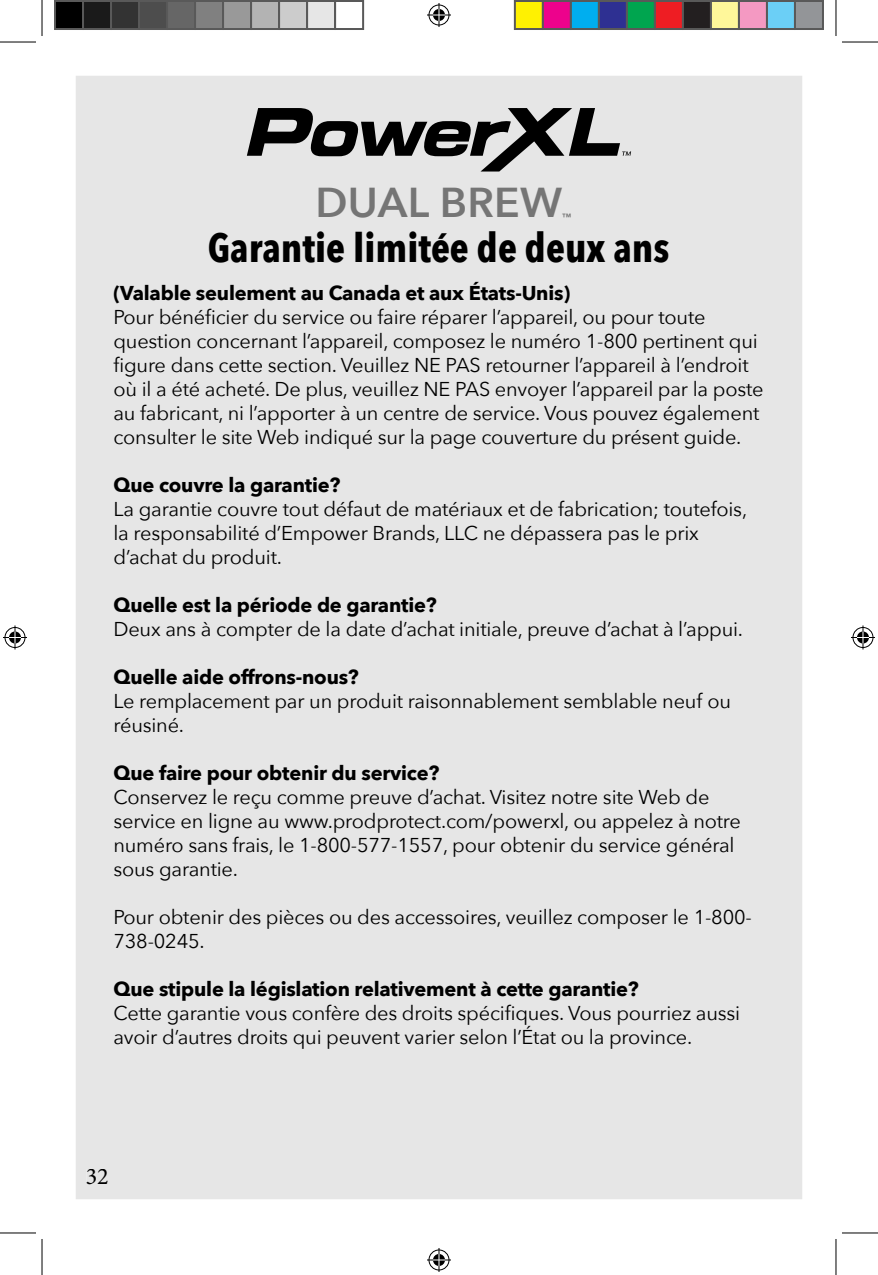
<style>
.page{position:relative;width:878px;height:1275px;background:#fff}
.page>*{position:absolute;margin:0;border:0;box-sizing:border-box;transform-origin:0 0}
.t1{font:600 41.6px "Avenir Next";letter-spacing:.01em;color:#757575}
.t2{font:700 40px "Avenir Next Condensed";color:#000}
.t3{font:24px "Minion Pro";color:#000}
.t4{font:20px/24px "Avenir Next";letter-spacing:-.01em;color:#000}
.t5{font:700 20px "Avenir Next";letter-spacing:-.01em;color:#000}
.t6{font:600 9.2px "Avenir Next";color:#7a7a7a}
</style>
<div class="page">
<div style="left:76px;top:76px;width:726px;height:1123px;background:#e6e6e6"></div>
<svg style="left:247px;top:108px;width:384px;height:63px"></svg>
<hr style="left:0;top:42px;width:36px;height:1px;background:#000">
<hr style="left:842px;top:42px;width:36px;height:1px;background:#000">
<hr style="left:0;top:1232px;width:36px;height:1px;background:#000">
<hr style="left:842px;top:1232px;width:36px;height:1px;background:#000">
<hr style="left:42px;top:0;width:1px;height:36px;background:#000">
<hr style="left:42px;top:1239px;width:1px;height:36px;background:#000">
<hr style="left:835px;top:0;width:1px;height:36px;background:#000">
<hr style="left:835px;top:1239px;width:1px;height:36px;background:#000">
<svg style="left:427px;top:3px;width:24px;height:24px"></svg>
<svg style="left:427px;top:1248px;width:24px;height:24px"></svg>
<svg style="left:3px;top:625px;width:24px;height:24px"></svg>
<svg style="left:851px;top:625px;width:24px;height:24px"></svg>
<div style="left:55px;top:1px;width:28px;height:28px;background:#000"></div>
<div style="left:54px;top:0;width:30px;height:30px;border:2px solid #595959"></div>
<div style="left:83px;top:1px;width:28px;height:28px;background:#1a1a1a"></div>
<div style="left:82px;top:0;width:30px;height:30px;border:2px solid #595959"></div>
<div style="left:111px;top:1px;width:28px;height:28px;background:#333"></div>
<div style="left:110px;top:0;width:30px;height:30px;border:2px solid #595959"></div>
<div style="left:139px;top:1px;width:28px;height:28px;background:#4d4d4d"></div>
<div style="left:138px;top:0;width:30px;height:30px;border:2px solid #595959"></div>
<div style="left:167px;top:1px;width:28px;height:28px;background:#666"></div>
<div style="left:166px;top:0;width:30px;height:30px;border:2px solid #595959"></div>
<div style="left:195px;top:1px;width:28px;height:28px;background:#808080"></div>
<div style="left:194px;top:0;width:30px;height:30px;border:2px solid #595959"></div>
<div style="left:223px;top:1px;width:28px;height:28px;background:#999"></div>
<div style="left:222px;top:0;width:30px;height:30px;border:2px solid #595959"></div>
<div style="left:251px;top:1px;width:28px;height:28px;background:#b3b3b3"></div>
<div style="left:250px;top:0;width:30px;height:30px;border:2px solid #595959"></div>
<div style="left:279px;top:1px;width:28px;height:28px;background:#ccc"></div>
<div style="left:278px;top:0;width:30px;height:30px;border:2px solid #595959"></div>
<div style="left:307px;top:1px;width:28px;height:28px;background:#e6e6e6"></div>
<div style="left:306px;top:0;width:30px;height:30px;border:2px solid #595959"></div>
<div style="left:334px;top:0;width:30px;height:30px;border:2px solid #595959"></div>
<div style="left:515px;top:1px;width:28px;height:28px;background:#fff101"></div>
<div style="left:514px;top:0;width:30px;height:30px;border:2px solid #595959"></div>
<div style="left:543px;top:1px;width:28px;height:28px;background:#ed028c"></div>
<div style="left:542px;top:0;width:30px;height:30px;border:2px solid #595959"></div>
<div style="left:571px;top:1px;width:28px;height:28px;background:#00aeef"></div>
<div style="left:570px;top:0;width:30px;height:30px;border:2px solid #595959"></div>
<div style="left:599px;top:1px;width:28px;height:28px;background:#2e3092"></div>
<div style="left:598px;top:0;width:30px;height:30px;border:2px solid #595959"></div>
<div style="left:627px;top:1px;width:28px;height:28px;background:#00a54f"></div>
<div style="left:626px;top:0;width:30px;height:30px;border:2px solid #595959"></div>
<div style="left:655px;top:1px;width:28px;height:28px;background:#ee1d23"></div>
<div style="left:654px;top:0;width:30px;height:30px;border:2px solid #595959"></div>
<div style="left:683px;top:1px;width:28px;height:28px;background:#231f20"></div>
<div style="left:682px;top:0;width:30px;height:30px;border:2px solid #595959"></div>
<div style="left:711px;top:1px;width:28px;height:28px;background:#fff79a"></div>
<div style="left:710px;top:0;width:30px;height:30px;border:2px solid #595959"></div>
<div style="left:739px;top:1px;width:28px;height:28px;background:#f499c2"></div>
<div style="left:738px;top:0;width:30px;height:30px;border:2px solid #595959"></div>
<div style="left:767px;top:1px;width:28px;height:28px;background:#6bcff6"></div>
<div style="left:766px;top:0;width:30px;height:30px;border:2px solid #595959"></div>
<div style="left:795px;top:1px;width:28px;height:28px;background:#939598"></div>
<div style="left:794px;top:0;width:30px;height:30px;border:2px solid #595959"></div>
<h1 class="t1" style="left:315px;top:166px;width:249px">DUAL BREW</h1>
<p class="t6" style="left:562px;top:209px;width:11px">™</p>
<h2 class="t2" style="left:208px;top:223px;width:463px">Garantie limitée de deux ans</h2>
<p class="t5" style="left:113px;top:276px;width:458px">(Valable seulement au Canada et aux États-Unis)</p>
<p class="t4" style="left:113px;top:304px;width:652px">Pour bénéficier du service ou faire réparer l’appareil, ou pour toute question concernant l’appareil, composez le numéro 1-800 pertinent qui figure dans cette section. Veuillez NE PAS retourner l’appareil à l’endroit où il a été acheté. De plus, veuillez NE PAS envoyer l’appareil par la poste au fabricant, ni l’apporter à un centre de service. Vous pouvez également consulter le site Web indiqué sur la page couverture du présent guide.</p>
<p class="t5" style="left:113px;top:468px;width:228px">Que couvre la garantie?</p>
<p class="t4" style="left:113px;top:496px;width:635px">La garantie couvre tout défaut de matériaux et de fabrication; toutefois, la responsabilité d’Empower Brands, LLC ne dépassera pas le prix d’achat du produit.</p>
<p class="t5" style="left:113px;top:588px;width:325px">Quelle est la période de garantie?</p>
<p class="t4" style="left:113px;top:616px;width:631px">Deux ans à compter de la date d’achat initiale, preuve d’achat à l’appui.</p>
<p class="t5" style="left:113px;top:660px;width:247px">Quelle aide offrons-nous?</p>
<p class="t4" style="left:113px;top:688px;width:619px">Le remplacement par un produit raisonnablement semblable neuf ou réusiné.</p>
<p class="t5" style="left:113px;top:756px;width:327px">Que faire pour obtenir du service?</p>
<p class="t4" style="left:113px;top:784px;width:629px">Conservez le reçu comme preuve d’achat. Visitez notre site Web de service en ligne au www.prodprotect.com/powerxl, ou appelez à notre numéro sans frais, le 1-800-577-1557, pour obtenir du service général sous garantie.</p>
<p class="t4" style="left:113px;top:904px;width:640px">Pour obtenir des pièces ou des accessoires, veuillez composer le 1-800-<br>738-0245.</p>
<p class="t5" style="left:113px;top:972px;width:527px">Que stipule la législation relativement à cette garantie?</p>
<p class="t4" style="left:113px;top:1000px;width:628px">Cette garantie vous confère des droits spécifiques. Vous pourriez aussi avoir d’autres droits qui peuvent varier selon l’État ou la province.</p>
<p class="t3" style="left:86px;top:1160px;width:25px">32</p>
</div>
